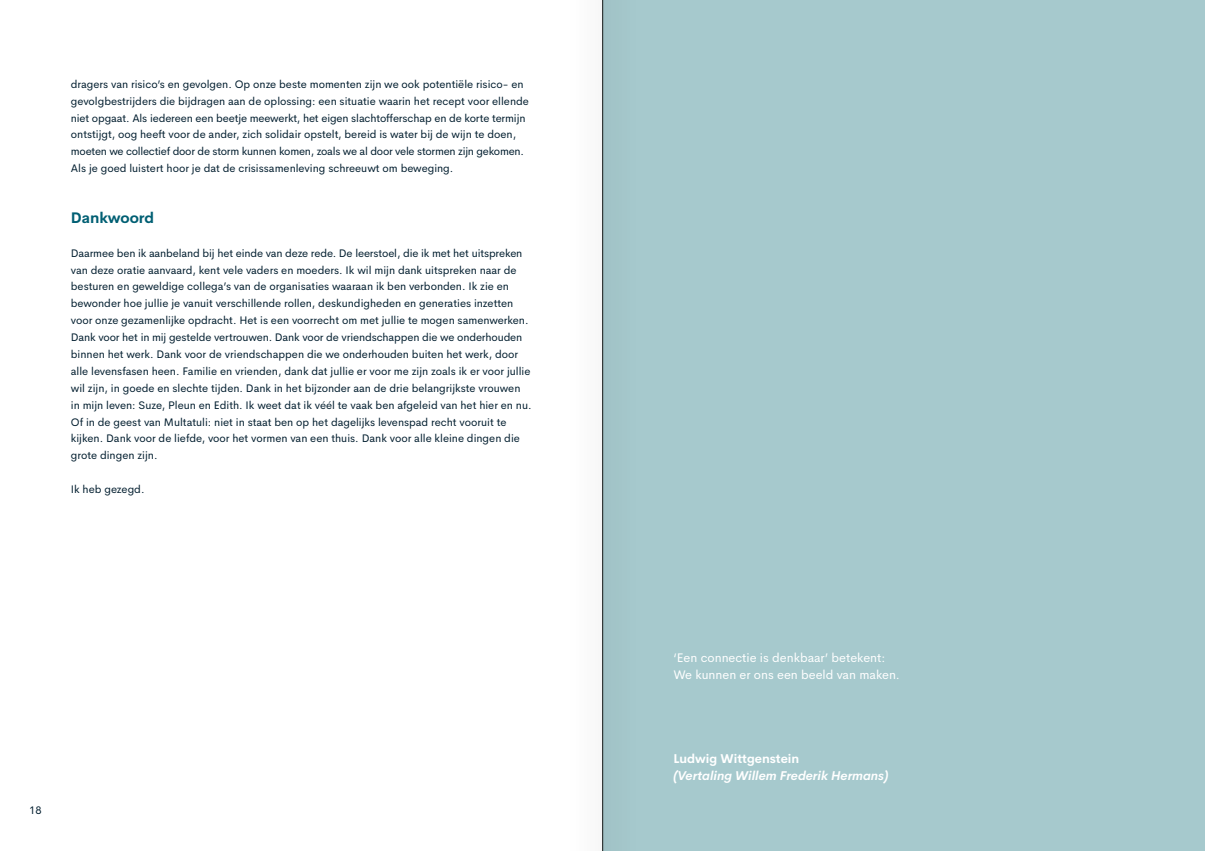
<style>
.page{position:relative;width:1205px;height:851px;background:#fff}
.page>*{position:absolute;margin:0;border:0;box-sizing:border-box;transform-origin:0 0}
.t1{font:700 15px "Cerebri Sans";color:#005f73}
.t2{font:12.5px/16.9px "Cerebri Sans";color:#fff}
.t3{font:italic 700 12.5px "Cerebri Sans";color:#fff}
.t4{font:700 12.5px "Cerebri Sans";color:#fff}
.t5{font:11px/16.9px "Cerebri Sans";color:#001d2e}
</style>
<div class="page">
<div style="left:602px;top:0;width:603px;height:850px;background:#a6c9cd"></div>
<div style="left:602px;top:0;width:36px;height:850px;background:#a3c5c9"></div>
<hr style="left:602px;top:0;width:1px;height:850px;background:#1d1d1b">
<p class="t5" style="left:71px;top:75px;width:459px">dragers van risico’s en gevolgen. Op onze beste momenten zijn we ook potentiële risico- en gevolgbestrijders die bijdragen aan de oplossing: een situatie waarin het recept voor ellende niet opgaat. Als iedereen een beetje meewerkt, het eigen slachtofferschap en de korte termijn ontstijgt, oog heeft voor de ander, zich solidair opstelt, bereid is water bij de wijn te doen, moeten we collectief door de storm kunnen komen, zoals we al door vele stormen zijn gekomen.<br>Als je goed luistert hoor je dat de crisissamenleving schreeuwt om beweging.</p>
<h1 class="t1" style="left:71px;top:205px;width:85px">Dankwoord</h1>
<p class="t5" style="left:71px;top:243px;width:462px">Daarmee ben ik aanbeland bij het einde van deze rede. De leerstoel, die ik met het uitspreken van deze oratie aanvaard, kent vele vaders en moeders. Ik wil mijn dank uitspreken naar de besturen en geweldige collega’s van de organisaties waaraan ik ben verbonden. Ik zie en bewonder hoe jullie je vanuit verschillende rollen, deskundigheden en generaties inzetten voor onze gezamenlijke opdracht. Het is een voorrecht om met jullie te mogen samenwerken.<br>Dank voor het in mij gestelde vertrouwen. Dank voor de vriendschappen die we onderhouden binnen het werk. Dank voor de vriendschappen die we onderhouden buiten het werk, door alle levensfasen heen. Familie en vrienden, dank dat jullie er voor me zijn zoals ik er voor jullie wil zijn, in goede en slechte tijden. Dank in het bijzonder aan de drie belangrijkste vrouwen in mijn leven: Suze, Pleun en Edith. Ik weet dat ik véél te vaak ben afgeleid van het hier en nu.<br>Of in de geest van Multatuli: niet in staat ben op het dagelijks levenspad recht vooruit te kijken. Dank voor de liefde, voor het vormen van een thuis. Dank voor alle kleine dingen die grote dingen zijn.</p>
<p class="t5" style="left:71px;top:480px;width:75px">Ik heb gezegd.</p>
<p class="t5" style="left:29px;top:800px;width:14px">18</p>
<p class="t2" style="left:673px;top:648px;width:228px">‘Een connectie is denkbaar’ betekent:<br>We kunnen er ons een beeld van maken.</p>
<p class="t4" style="left:673px;top:748px;width:127px">Ludwig Wittgenstein</p>
<p class="t3" style="left:673px;top:765px;width:216px">(Vertaling Willem Frederik Hermans)</p>
</div>
